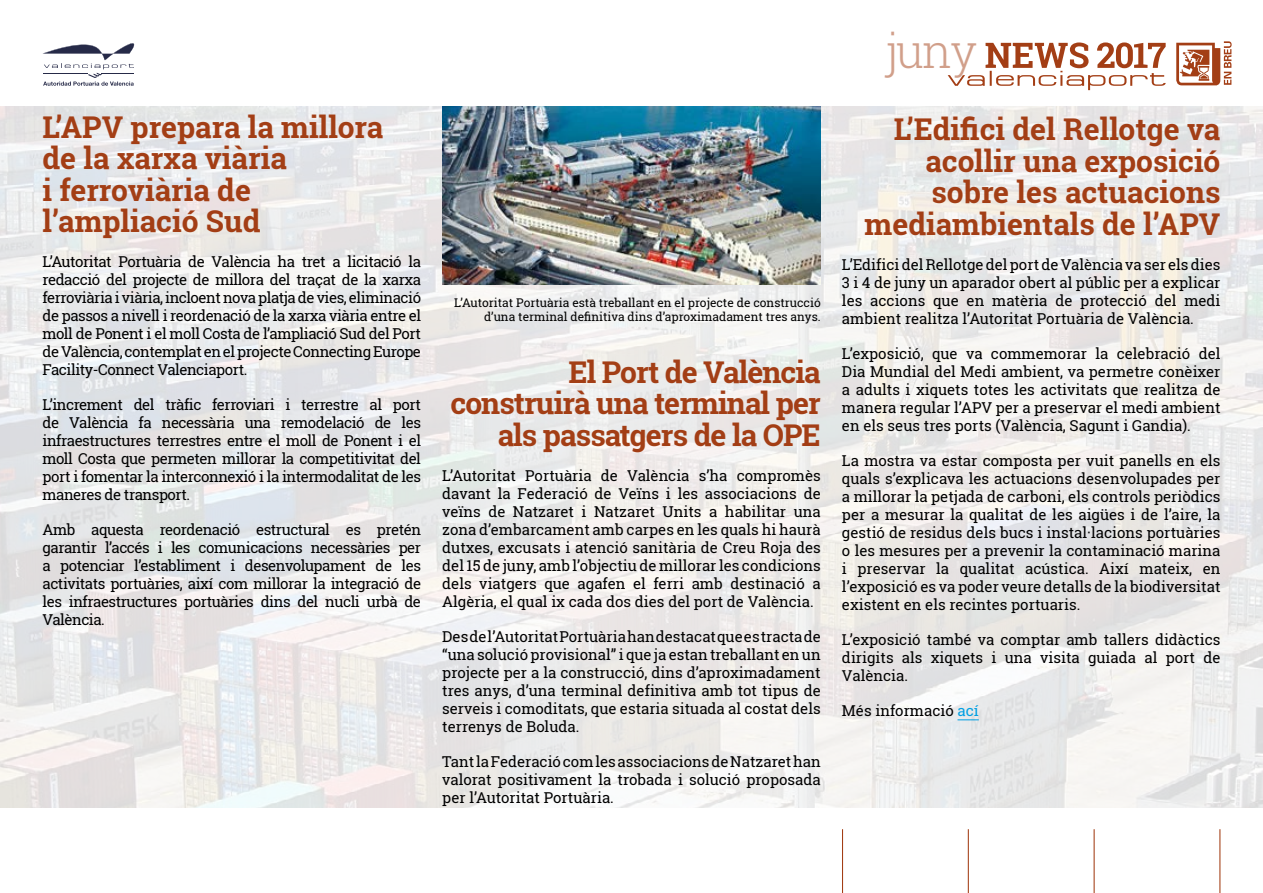
<style>
.page{position:relative;width:1263px;height:893px;background:#fff}
.page>*{position:absolute;margin:0;border:0;box-sizing:border-box;transform-origin:0 0}
.t1{font:300 46.5px "Roboto Slab";color:#d19f8a}
.t2{font:700 30px/31.5px "Roboto Slab";color:#a33e15}
.t3{font:700 30px/31.5px "Roboto Slab";letter-spacing:-.03em;color:#a33e15;text-align:right}
.t4{font:15px/18px "Roboto Slab";color:#000;text-align:justify}
.t5{font:12px/13.5px "Roboto Slab";color:#000;text-align:right}
.s1{color:#009fe3}
</style>
<div class="page">
<img style="left:0;top:106px;width:1263px;height:702px">
<hr style="left:842px;top:829px;width:1px;height:64px;background:#a33e15">
<hr style="left:1219px;top:829px;width:1px;height:64px;background:#a33e15">
<hr style="left:1093px;top:829px;width:2px;height:64px;background:#a33e15">
<hr style="left:968px;top:829px;width:1px;height:64px;background:#a33e15">
<svg style="left:43px;top:43px;width:92px;height:43px"></svg>
<svg style="left:948px;top:42px;width:218px;height:48px"></svg>
<svg style="left:1176px;top:41px;width:55px;height:44px"></svg>
<svg style="left:957px;top:719px;width:22px;height:1px"></svg>
<img style="left:442px;top:106px;width:379px;height:179px">
<h2 class="t2" style="left:43px;top:111px;width:342px">L’APV prepara la millora de la xarxa viària<br>i ferroviària de l’ampliació Sud</h2>
<p class="t4" style="left:43px;top:253px;width:380px">L’Autoritat Portuària de València ha tret a licitació la redacció del projecte de millora del traçat de la xarxa ferroviària i viària, incloent nova platja de vies, eliminació de passos a nivell i reordenació de la xarxa viària entre el moll de Ponent i el moll Costa de l’ampliació Sud del Port de València, contemplat en el projecte Connecting Europe Facility-Connect Valenciaport.</p>
<p class="t4" style="left:43px;top:396px;width:380px">L’increment del tràfic ferroviari i terrestre al port de València fa necessària una remodelació de les infraestructures terrestres entre el moll de Ponent i el moll Costa que permeten millorar la competitivitat del port i fomentar la interconnexió i la intermodalitat de les maneres de transport.</p>
<p class="t4" style="left:43px;top:521px;width:380px">Amb aquesta reordenació estructural es pretén garantir l’accés i les comunicacions necessàries per a potenciar l’establiment i desenvolupament de les activitats portuàries, així com millorar la integració de les infraestructures portuàries dins del nucli urbà de València.</p>
<p class="t5" style="left:454px;top:296px;width:368px">L’Autoritat Portuària està treballant en el projecte de construcció d’una terminal definitiva dins d’aproximadament tres anys.</p>
<h2 class="t3" style="left:450px;top:356px;width:372px">El Port de València construirà una terminal per als passatgers de la OPE</h2>
<p class="t4" style="left:442px;top:466px;width:380px">L’Autoritat Portuària de València s’ha compromès davant la Federació de Veïns i les associacions de veïns de Natzaret i Natzaret Units a habilitar una zona d’embarcament amb carpes en les quals hi haurà dutxes, excusats i atenció sanitària de Creu Roja des del 15 de juny, amb l’objectiu de millorar les condicions dels viatgers que agafen el ferri amb destinació a Algèria, el qual ix cada dos dies del port de València.</p>
<p class="t4" style="left:442px;top:627px;width:380px">Des de l’Autoritat Portuària han destacat que es tracta de “una solució provisional” i que ja estan treballant en un projecte per a la construcció, dins d’aproximadament tres anys, d’una terminal definitiva amb tot tipus de serveis i comoditats, que estaria situada al costat dels terrenys de Boluda.</p>
<p class="t4" style="left:442px;top:752px;width:380px">Tant la Federació com les associacions de Natzaret han valorat positivament la trobada i solució proposada per l’Autoritat Portuària.</p>
<h1 class="t1" style="left:885px;top:19px;width:93px">juny</h1>
<h2 class="t2" style="left:864px;top:113px;width:357px;text-align:right">L’Edifici del Rellotge va acollir una exposició sobre les actuacions mediambientals de l’APV</h2>
<p class="t4" style="left:842px;top:255px;width:380px">L’Edifici del Rellotge del port de València va ser els dies 3 i 4 de juny un aparador obert al públic per a explicar les accions que en matèria de protecció del medi ambient realitza l’Autoritat Portuària de València.</p>
<p class="t4" style="left:842px;top:344px;width:380px">L’exposició, que va commemorar la celebració del Dia Mundial del Medi ambient, va permetre conèixer a adults i xiquets totes les activitats que realitza de manera regular l’APV per a preservar el medi ambient en els seus tres ports (València, Sagunt i Gandia).</p>
<p class="t4" style="left:842px;top:451px;width:380px">La mostra va estar composta per vuit panells en els quals s’explicava les actuacions desenvolupades per a millorar la petjada de carboni, els controls periòdics per a mesurar la qualitat de les aigües i de l’aire, la gestió de residus dels bucs i instal·lacions portuàries o les mesures per a prevenir la contaminació marina i preservar la qualitat acústica. Així mateix, en l’exposició es va poder veure detalls de la biodiversitat existent en els recintes portuaris.</p>
<p class="t4" style="left:842px;top:630px;width:380px">L’exposició també va comptar amb tallers didàctics dirigits als xiquets i una visita guiada al port de València.</p>
<p class="t4" style="left:842px;top:701px;width:138px">Més informació <span class="s1">ací</span></p>
</div>
